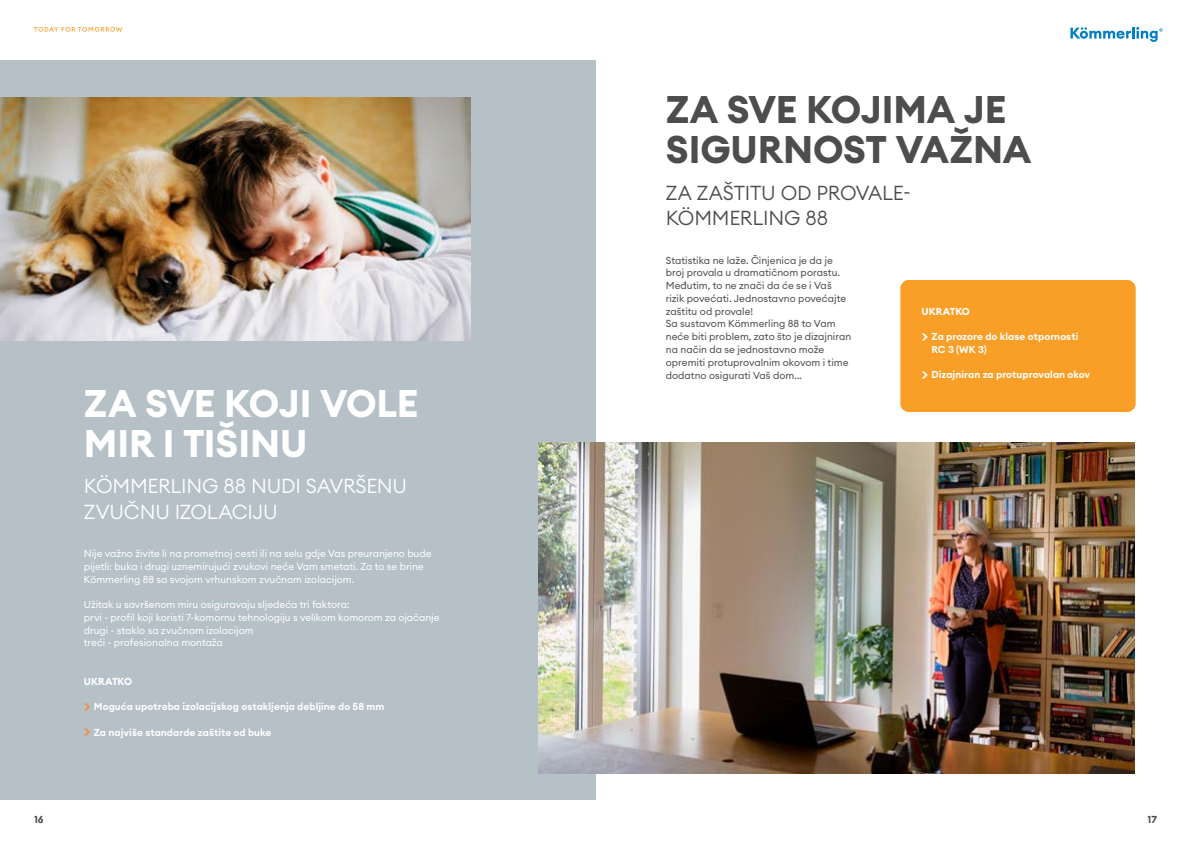
<style>
.page{position:relative;width:1191px;height:842px;background:#fff}
.page>*{position:absolute;margin:0;border:0;box-sizing:border-box;transform-origin:0 0}
.t1{font:700 38px/40px "Euclid Circular A";letter-spacing:-.005em;color:#4d4d4f}
.t2{font:700 38px/40px "Euclid Circular A";letter-spacing:-.005em;color:#fff}
.t3{font:300 20px/25.5px "Euclid Circular A";letter-spacing:-.01em;color:#fff}
.t4{font:300 20px/25.5px "Euclid Circular A";letter-spacing:-.01em;color:#4d4d4f}
.t5{font:10px/12.8px "Euclid Circular A";letter-spacing:-.005em;color:#fff}
.t6{font:10px/12.8px "Euclid Circular A";color:#4d4d4f}
.t7{font:600 10px/12.8px "Euclid Circular A";letter-spacing:.005em;color:#fff}
.t8{font:700 10px "Euclid Circular A";letter-spacing:-.005em;color:#fff}
.t9{font:700 10px "Euclid Circular A";color:#4d4d4f}
.s1{font-size:14px;color:#f68b3d}
.s2{font-size:14px}
</style>
<div class="page">
<div style="left:0;top:60px;width:595px;height:739px;background:#b5c0c7"></div>
<img style="left:0;top:98px;width:470px;height:242px">
<img style="left:539px;top:442px;width:595px;height:332px">
<div style="left:900px;top:280px;width:235px;height:132px;background:#f99f27;border-radius:9px"></div>
<svg style="left:1070px;top:27px;width:92px;height:15px"></svg>
<svg style="left:34px;top:27px;width:88px;height:5px"></svg>
<h1 class="t2" style="left:84px;top:384px;width:336px">ZA SVE KOJI VOLE<br>MIR I TIŠINU</h1>
<h2 class="t3" style="left:84px;top:473px;width:325px">KÖMMERLING 88 NUDI SAVRŠENU<br>ZVUČNU IZOLACIJU</h2>
<p class="t5" style="left:84px;top:547px;width:349px">Nije važno živite li na prometnoj cesti ili na selu gdje Vas preuranjeno bude pijetli: buka i drugi uznemirujući zvukovi neće Vam smetati. Za to se brine<br>Kömmerling 88 sa svojom vrhunskom zvučnom izolacijom.</p>
<p class="t5" style="left:84px;top:598px;width:357px">Užitak u savršenom miru osiguravaju sljedeća tri faktora:<br>prvi - profil koji koristi 7-komornu tehnologiju s velikom komorom za ojačanje drugi - staklo sa zvučnom izolacijom<br>treći - profesionalna montaža</p>
<p class="t8" style="left:84px;top:675px;width:50px">UKRATKO</p>
<p class="t7" style="left:84px;top:700px;width:302px"><span class="s1">&gt;</span> Moguća upotreba izolacijskog ostakljenja debljine do 58 mm</p>
<p class="t7" style="left:84px;top:726px;width:189px"><span class="s1">&gt;</span> Za najviše standarde zaštite od buke</p>
<h1 class="t1" style="left:666px;top:90px;width:367px">ZA SVE KOJIMA JE<br>SIGURNOST VAŽNA</h1>
<h2 class="t4" style="left:666px;top:180px;width:246px">ZA ZAŠTITU OD PROVALE-<br>KÖMMERLING 88</h2>
<p class="t6" style="left:666px;top:254px;width:187px">Statistika ne laže. Činjenica je da je broj provala u dramatičnom porastu.<br>Međutim, to ne znači da će se i Vaš rizik povećati. Jednostavno povećajte zaštitu od provale!<br>Sa sustavom Kömmerling 88 to Vam neće biti problem, zato što je dizajniran na način da se jednostavno može opremiti protuprovalnim okovom i time dodatno osigurati Vaš dom...</p>
<p class="t8" style="left:921px;top:305px;width:50px">UKRATKO</p>
<p class="t7" style="left:931px;top:330px;width:148px;text-indent:-10px"><span class="s2">&gt;</span> Za prozore do klase otpornosti<br>RC 3 (WK 3)</p>
<p class="t7" style="left:921px;top:369px;width:170px"><span class="s2">&gt;</span> Dizajniran za protuprovalan okov</p>
<p class="t9" style="left:34px;top:813px;width:11px">16</p>
<p class="t9" style="left:1147px;top:813px;width:11px">17</p>
</div>
